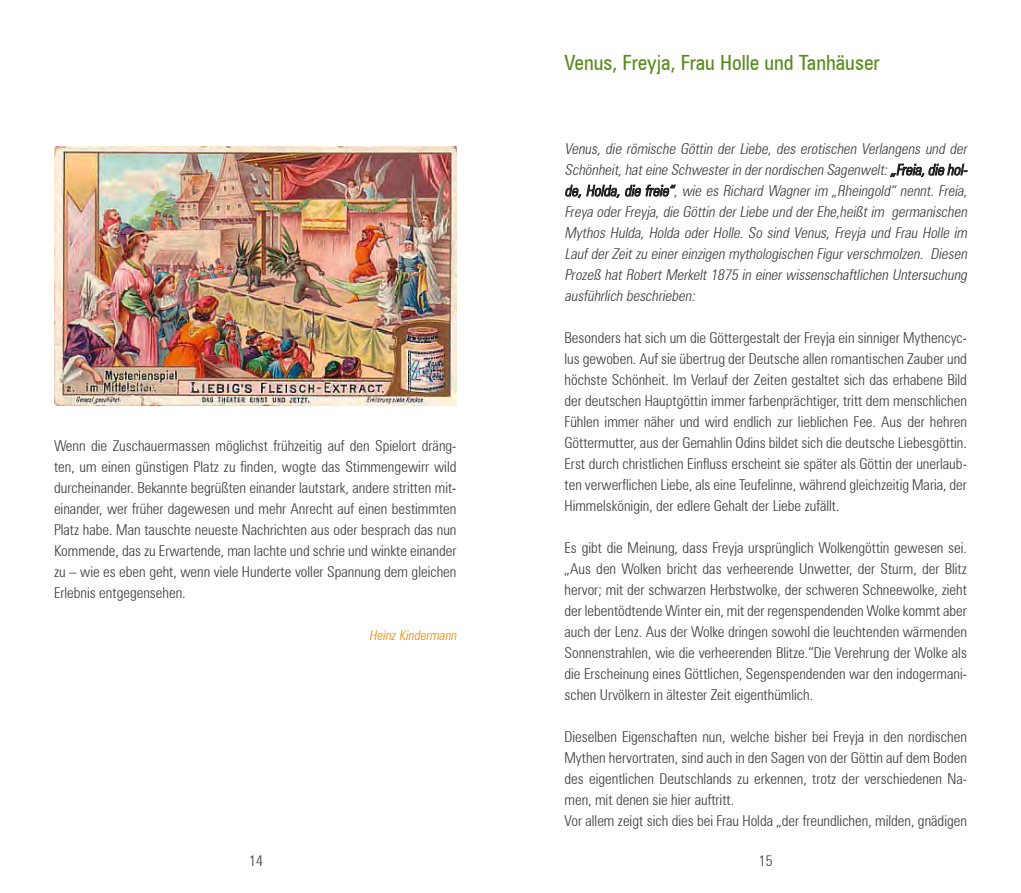
<style>
.page{position:relative;width:1021px;height:893px;background:#fff}
.page>*{position:absolute;margin:0;border:0;box-sizing:border-box;transform-origin:0 0}
.t1{font:condensed 21px "Zurich BT";color:#5b8b1f}
.t2{font:300 condensed 15px/21px "Zurich BT";color:#3b3b3a;text-align:justify}
.t3{font:italic 300 condensed 15px/21px "Zurich BT";color:#3b3b3a;text-align:justify}
.t4{font:italic 300 condensed 13.5px "Zurich BT";color:#f18700}
.s1{color:#000}
</style>
<div class="page">
<img style="left:54px;top:147px;width:402px;height:259px">
<p class="t2" style="left:54px;top:435px;width:404px">Wenn die Zuschauermassen möglichst frühzeitig auf den Spielort dräng&shy;ten, um einen günstigen Platz zu finden, wogte das Stimmengewirr wild durcheinander. Bekannte begrüßten einander lautstark, andere stritten mit&shy;einander, wer früher dagewesen und mehr Anrecht auf einen bestimmten Platz habe. Man tauschte neueste Nachrichten aus oder besprach das nun Kommende, das zu Erwartende, man lachte und schrie und winkte einander zu – wie es eben geht, wenn viele Hunderte voller Spannung dem gleichen Erlebnis entgegensehen.</p>
<p class="t4" style="left:369px;top:627px;width:91px">HeinzKindermann</p>
<h1 class="t1" style="left:564px;top:50px;width:316px">Venus, Freyja, Frau Holle und Tanhäuser</h1>
<p class="t3" style="left:564px;top:138px;width:407px">Venus, die römische Göttin der Liebe, des erotischen Verlangens und der Schönheit,hateine Schwesterin dernordischen Sagenwelt:<span class="s1">„Freia,die hol&shy;</span>de, Holda, die freie“, wie es Richard Wagner im „Rheingold“ nennt. Freia, Freya oderFreyja,die Göttin derLiebe und derEhe,heißtim germanischen Mythos Hulda, Holda oder Holle. So sind Venus, Freyja und Frau Holle im LaufderZeitzu einereinzigen mythologischen Figurverschmolzen. Diesen Prozeß hatRobertMerkelt1875 in einerwissenschaftlichen Untersuchung ausführlich beschrieben:</p>
<p class="t2" style="left:564px;top:327px;width:404px">Besonders hat sich um die Göttergestalt der Freyja ein sinniger Mythencyc&shy;lus gewoben. Auf sie übertrug der Deutsche allen romantischen Zauber und höchste Schönheit. Im Verlauf der Zeiten gestaltet sich das erhabene Bild der deutschen Hauptgöttin immer farbenprächtiger, tritt dem menschlichen Fühlen immer näher und wird endlich zur lieblichen Fee. Aus der hehren Göttermutter, aus der Gemahlin Odins bildet sich die deutsche Liebesgöttin.<br>Erst durch christlichen Einfluss erscheint sie später als Göttin der unerlaub&shy;ten verwerflichen Liebe, als eine Teufelinne, während gleichzeitig Maria, der Himmelskönigin, der edlere Gehalt der Liebe zufällt.</p>
<p class="t2" style="left:564px;top:537px;width:404px">Es gibt die Meinung, dass Freyja ursprünglich Wolkengöttin gewesen sei. „Aus den Wolken bricht das verheerende Unwetter, der Sturm, der Blitz hervor; mit der schwarzen Herbstwolke, der schweren Schneewolke, zieht der lebentödtende Winter ein, mit der regenspendenden Wolke kommt aber auch der Lenz. Aus der Wolke dringen sowohl die leuchtenden wärmenden Sonnenstrahlen, wie die verheerenden Blitze.“Die Verehrung der Wolke als die Erscheinung eines Göttlichen, Segenspendenden war den indogermani&shy;schen Urvölkern in ältester Zeit eigenthümlich.</p>
<p class="t2" style="left:564px;top:726px;width:404px;text-align:left">Dieselben Eigenschaften nun, welche bisher bei Freyja in den nordischen Mythen hervortraten, sind auch in den Sagen von der Göttin auf dem Boden des eigentlichen Deutschlands zu erkennen, trotz der verschiedenen Na&shy;men, mit denen sie hier auftritt.<br>Vor allem zeigt sich dies bei Frau Holda „der freundlichen, milden, gnädigen</p>
<p class="t2" style="left:249px;top:850px;width:15px">14</p>
<p class="t2" style="left:758px;top:850px;width:15px">15</p>
</div>
